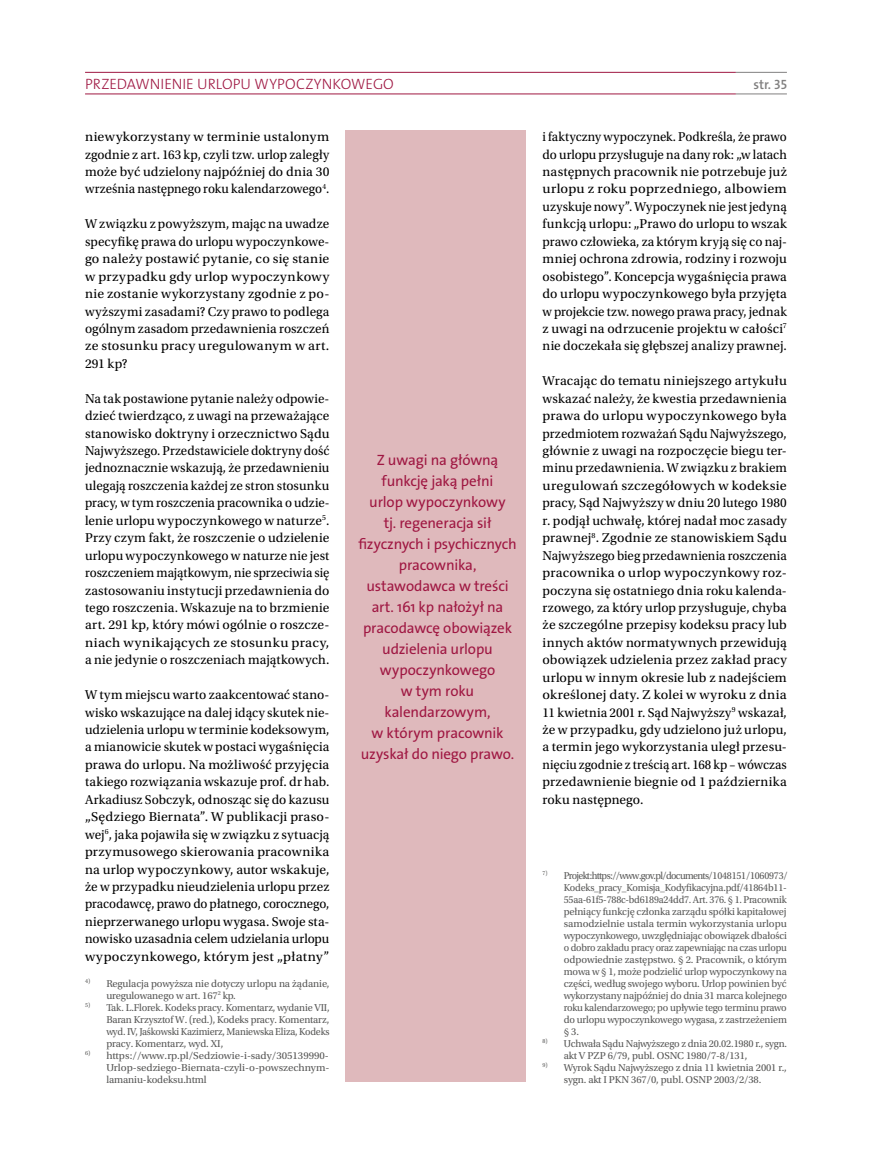
<style>
.page{position:relative;width:872px;height:1161px;background:#fff}
.page>*{position:absolute;margin:0;border:0;box-sizing:border-box;transform-origin:0 0}
.t1{font:15px/21px "The Sans Os F";letter-spacing:-.01em;color:#9f1742;text-align:center}
.t2{font:300 15px "The Sans Os F";color:#9f1742}
.t3{font:13.5px/17.4px "Utopia Std";letter-spacing:.01em;color:#000;text-align:justify}
.t4{font:13.5px/17.4px "Utopia Std";letter-spacing:.01em;color:#000;text-align:justify;scale:.95 1}
.t5{font:13.5px/17.4px "Utopia Std";letter-spacing:.01em;color:#000;text-align:justify;scale:1.04 1}
.t6{font:600 13.5px "The Sans Os F";color:#818080}
.t7{font:10.5px/12px "Utopia Std";letter-spacing:-.015em;color:#575756;text-align:justify;scale:.95 1}
.t8{font:10.5px/12px "Utopia Std";letter-spacing:-.015em;color:#575756}
</style>
<div class="page">
<hr style="left:85px;top:72px;width:651px;height:1px;background:#9f1742">
<hr style="left:85px;top:94px;width:651px;height:1px;background:#9f1742">
<hr style="left:736px;top:72px;width:51px;height:1px;background:#818080">
<hr style="left:736px;top:94px;width:51px;height:1px;background:#818080">
<div style="left:345px;top:131px;width:181px;height:951px;background:#dfb9bc"></div>
<p class="t2" style="left:85px;top:74px;width:310px">PRZEDAWNIENIE URLOPU WYPOCZYNKOWEGO</p>
<p class="t6" style="left:753px;top:76px;width:35px">str. 35</p>
<p class="t5" style="left:85px;top:128px;width:236px">niewykorzystany w terminie ustalonym zgodnie z art. 163 kp, czyli tzw. urlop zaległy może być udzielony najpóźniej do dnia 30 września następnego roku kalendarzowego<sup>4</sup>.</p>
<p class="t3" style="left:85px;top:215px;width:246px">W związku z powyższym, mając na uwadze specyfikę prawa do urlopu wypoczynkowe&shy;go należy postawić pytanie, co się stanie w przypadku gdy urlop wypoczynkowy nie zostanie wykorzystany zgodnie z po&shy;wyższymi zasadami? Czy prawo to podlega ogólnym zasadom przedawnienia roszczeń ze stosunku pracy uregulowanym w art.<br>291 kp?</p>
<p class="t3" style="left:85px;top:390px;width:246px">Na tak postawione pytanie należy odpowie&shy;dzieć twierdząco, z uwagi na przeważające stanowisko doktryny i orzecznictwo Sądu Najwyższego. Przedstawiciele doktryny dość jednoznacznie wskazują, że przedawnieniu ulegają roszczenia każdej ze stron stosunku pracy, w tym roszczenia pracownika o udzie&shy;lenie urlopu wypoczynkowego w naturze<sup>5</sup>.<br>Przy czym fakt, że roszczenie o udzielenie urlopu wypoczynkowego w naturze nie jest roszczeniem majątkowym, nie sprzeciwia się zastosowaniu instytucji przedawnienia do tego roszczenia. Wskazuje na to brzmienie art. 291 kp, który mówi ogólnie o roszcze&shy;niach wynikających ze stosunku pracy, a nie jedynie o roszczeniach majątkowych.</p>
<p class="t3" style="left:85px;top:686px;width:246px">W tym miejscu warto zaakcentować stano&shy;wisko wskazujące na dalej idący skutek nie&shy;udzielenia urlopu w terminie kodeksowym, a mianowicie skutek w postaci wygaśnięcia prawa do urlopu. Na możliwość przyjęcia takiego rozwiązania wskazuje prof. dr hab.<br>Arkadiusz Sobczyk, odnosząc się do kazusu „Sędziego Biernata”. W publikacji praso&shy;wej<sup>6</sup>, jaka pojawiła się w związku z sytuacją przymusowego skierowania pracownika na urlop wypoczynkowy, autor wskakuje, że w przypadku nieudzielenia urlopu przez pracodawcę, prawo do płatnego, corocznego, nieprzerwanego urlopu wygasa. Swoje sta&shy;nowisko uzasadnia celem udzielania urlopu wypoczynkowego, którym jest „płatny”</p>
<p class="t8" style="left:106px;top:977px;width:225px;text-indent:-21px"><sup>4)</sup> Regulacja powyższa nie dotyczy urlopu na żądanie, uregulowanego w art. 167<sup>2</sup> kp.</p>
<p class="t8" style="left:106px;top:1001px;width:225px;text-align:justify;text-indent:-21px"><sup>5)</sup> Tak. L.Florek. Kodeks pracy. Komentarz, wydanie VII, Baran Krzysztof W. (red.), Kodeks pracy. Komentarz, wyd. IV, Jaśkowski Kazimierz, Maniewska Eliza, Kodeks pracy. Komentarz, wyd. XI,</p>
<p class="t8" style="left:106px;top:1049px;width:225px;text-align:justify;text-indent:-21px"><sup>6)</sup> https://www.rp.pl/Sedziowie-i-sady/305139990- Urlop-sedziego-Biernata-czyli-o-powszechnym&shy;lamaniu-kodeksu.html</p>
<p class="t1" style="left:358px;top:449px;width:160px">Z uwagi na główną funkcję jaką pełni<br>urlop wypoczynkowy<br>tj. regeneracja sił fizycznych i psychicznych pracownika, ustawodawca w treści art. 161 kp nałożył na pracodawcę obowiązek udzielenia urlopu wypoczynkowego<br>w tym roku kalendarzowym,<br>w którym pracownik uzyskał do niego prawo.</p>
<p class="t4" style="left:542px;top:128px;width:259px">i faktyczny wypoczynek. Podkreśla, że prawo do urlopu przysługuje na dany rok: „w latach następnych pracownik nie potrzebuje już urlopu z roku poprzedniego, albowiem uzyskuje nowy”. Wypoczynek nie jest jedyną funkcją urlopu: „Prawo do urlopu to wszak prawo człowieka, za którym kryją się co naj&shy;mniej ochrona zdrowia, rodziny i rozwoju osobistego”. Koncepcja wygaśnięcia prawa do urlopu wypoczynkowego była przyjęta w projekcie tzw. nowego prawa pracy, jednak z uwagi na odrzucenie projektu w całości<sup>7 </sup>nie doczekała się głębszej analizy prawnej.</p>
<p class="t3" style="left:542px;top:372px;width:246px">Wracając do tematu niniejszego artykułu wskazać należy, że kwestia przedawnienia prawa do urlopu wypoczynkowego była przedmiotem rozważań Sądu Najwyższego, głównie z uwagi na rozpoczęcie biegu ter&shy;minu przedawnienia. W związku z brakiem uregulowań szczegółowych w kodeksie pracy, Sąd Najwyższy w dniu 20 lutego 1980 r. podjął uchwałę, której nadał moc zasady prawnej<sup>8</sup>. Zgodnie ze stanowiskiem Sądu Najwyższego bieg przedawnienia roszczenia pracownika o urlop wypoczynkowy roz&shy;poczyna się ostatniego dnia roku kalenda&shy;rzowego, za który urlop przysługuje, chyba że szczególne przepisy kodeksu pracy lub innych aktów normatywnych przewidują obowiązek udzielenia przez zakład pracy urlopu w innym okresie lub z nadejściem określonej daty. Z kolei w wyroku z dnia 11 kwietnia 2001 r. Sąd Najwyższy<sup>9</sup> wskazał, że w przypadku, gdy udzielono już urlopu, a termin jego wykorzystania uległ przesu&shy;nięciu zgodnie z treścią art. 168 kp – wówczas przedawnienie biegnie od 1 października roku następnego.</p>
<p class="t7" style="left:564px;top:869px;width:237px;text-indent:-21px"><sup>7)</sup> Projekt:https://www.gov.pl/documents/1048151/1060973/ Kodeks_pracy_Komisja_Kodyfikacyjna.pdf/41864b11- 55aa-61f5-788c-bd6189a24dd7. Art. 376. § 1. Pracownik pełniący funkcję członka zarządu spółki kapitałowej samodzielnie ustala termin wykorzystania urlopu wypoczynkowego, uwzględniając obowiązek dbałości o dobro zakładu pracy oraz zapewniając na czas urlopu odpowiednie zastępstwo. § 2. Pracownik, o którym mowa w § 1, może podzielić urlop wypoczynkowy na części, według swojego wyboru. Urlop powinien być wykorzystany najpóźniej do dnia 31 marca kolejnego roku kalendarzowego; po upływie tego terminu prawo do urlopu wypoczynkowego wygasa, z zastrzeżeniem § 3.</p>
<p class="t8" style="left:564px;top:1037px;width:225px;text-indent:-21px"><sup>8)</sup> Uchwała Sądu Najwyższego z dnia 20.02.1980 r., sygn. akt V PZP 6/79, publ. OSNC 1980/7-8/131,</p>
<p class="t8" style="left:542px;top:1061px;width:246px;text-align:center"><sup>9)</sup> Wyrok Sądu Najwyższego z dnia 11 kwietnia 2001 r., sygn. akt I PKN 367/0, publ. OSNP 2003/2/38.</p>
</div>
